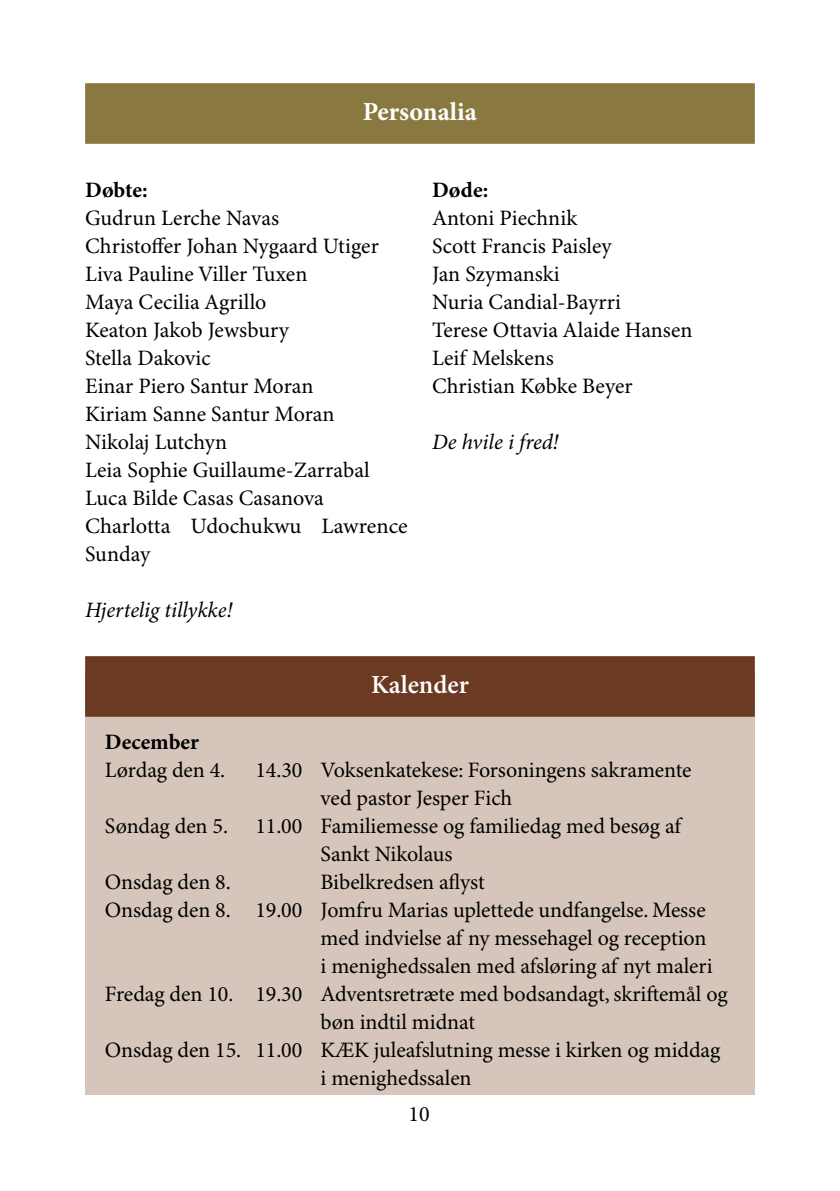
<style>
.page{position:relative;width:840px;height:1191px;background:#fff}
.page>*{position:absolute;margin:0;border:0;box-sizing:border-box;transform-origin:0 0}
.t1{font:700 26px "Minion Pro";color:#fff}
.t2{font:600 26px "Minion Pro";color:#fff}
.t3{font:22px/28px "Minion Pro";letter-spacing:-.005em;color:#000}
.t4{font:italic 22px "Minion Pro";letter-spacing:-.005em;color:#000}
.t5{font:700 22px "Minion Pro";color:#000}
</style>
<div class="page">
<div style="left:85px;top:673px;width:669px;height:421px;background:#d6c5ba"></div>
<div style="left:85px;top:83px;width:669px;height:61px;background:#897941"></div>
<div style="left:85px;top:656px;width:669px;height:61px;background:#6c3922"></div>
<p class="t1" style="left:362px;top:96px;width:116px">Personalia</p>
<p class="t5" style="left:85px;top:177px;width:64px">Døbte:</p>
<p class="t3" style="left:85px;top:205px;width:324px">Gudrun Lerche Navas<br>Christoffer Johan Nygaard Utiger<br>Liva Pauline Viller Tuxen<br>Maya Cecilia Agrillo<br>Keaton Jakob Jewsbury<br>Stella Dakovic<br>Einar Piero Santur Moran<br>Kiriam Sanne Santur Moran<br>Nikolaj Lutchyn<br>Leia Sophie Guillaume-Zarrabal<br>Luca Bilde Casas Casanova<br>Charlotta Udochukwu Lawrence<br>Sunday</p>
<p class="t4" style="left:85px;top:597px;width:149px">Hjertelig tillykke!</p>
<p class="t5" style="left:432px;top:177px;width:58px">Døde:</p>
<p class="t3" style="left:432px;top:205px;width:262px">Antoni Piechnik<br>Scott Francis Paisley<br>Jan Szymanski<br>Nuria Candial-Bayrri<br>Terese Ottavia Alaide Hansen<br>Leif Melskens<br>Christian Købke Beyer</p>
<p class="t4" style="left:432px;top:429px;width:128px">De hvile i fred!</p>
<p class="t2" style="left:371px;top:669px;width:99px">Kalender</p>
<p class="t5" style="left:105px;top:729px;width:95px">December</p>
<p class="t3" style="left:105px;top:757px;width:122px">Lørdag den 4.</p>
<p class="t3" style="left:255px;top:757px;width:437px">14.30 Voksenkatekese: Forsoningens sakramente</p>
<p class="t3" style="left:320px;top:785px;width:193px">ved pastor Jesper Fich</p>
<p class="t3" style="left:105px;top:813px;width:577px">Søndag den 5. 11.00 Familiemesse og familiedag med besøg af</p>
<p class="t3" style="left:320px;top:841px;width:133px">Sankt Nikolaus</p>
<p class="t3" style="left:105px;top:869px;width:127px">Onsdag den 8.</p>
<p class="t3" style="left:320px;top:869px;width:166px">Bibelkredsen aflyst</p>
<p class="t3" style="left:105px;top:897px;width:602px">Onsdag den 8. 19.00 Jomfru Marias uplettede undfangelse. Messe</p>
<p class="t3" style="left:320px;top:925px;width:387px">med indvielse af ny messehagel og reception</p>
<p class="t3" style="left:320px;top:953px;width:393px">i menighedssalen med afsløring af nyt maleri</p>
<p class="t3" style="left:105px;top:981px;width:624px">Fredag den 10. 19.30 Adventsretræte med bodsandagt, skriftemål og</p>
<p class="t3" style="left:320px;top:1009px;width:156px">bøn indtil midnat</p>
<p class="t3" style="left:105px;top:1037px;width:616px">Onsdag den 15. 11.00 KÆK juleafslutning messe i kirken og middag</p>
<p class="t3" style="left:320px;top:1065px;width:152px">i menighedssalen</p>
<p class="t3" style="left:408px;top:1101px;width:23px">10</p>
</div>
